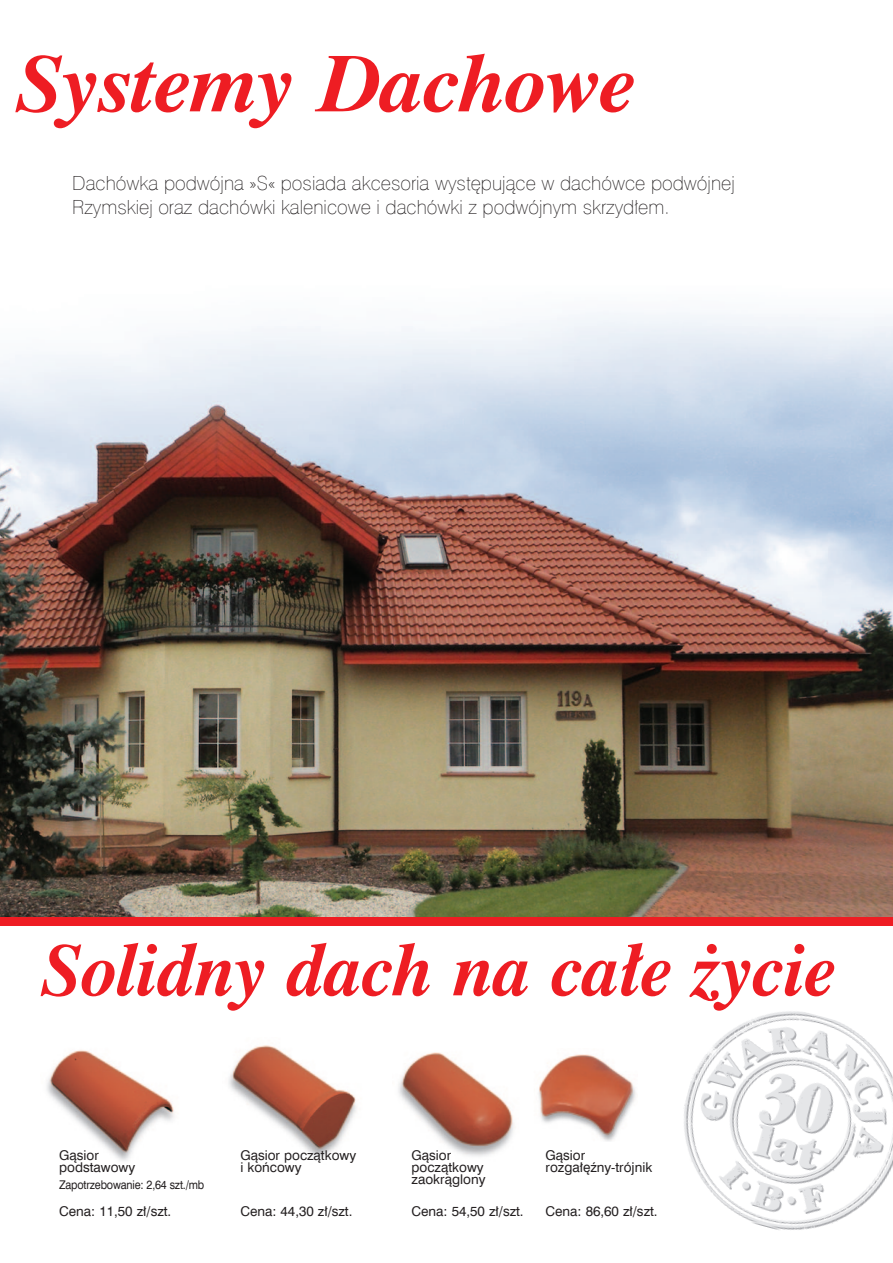
<style>
.page{position:relative;width:893px;height:1263px;background:#fff}
.page>*{position:absolute;margin:0;border:0;box-sizing:border-box;transform-origin:0 0}
.t1{font:italic 700 82.5px "Dutch 801 EU";color:#ee1d23;scale:1.05 1}
.t2{font:italic 700 75px "Dutch 801 EU";color:#ee1d23}
.t3{font:19.5px/24px "Swis 721 Th EU";color:#231f20}
.t4{font:13.5px/12px "Swis 721 EU";color:#231f20}
.t5{font:12px "Swis 721 EU";letter-spacing:-.015em;color:#231f20;scale:.9 1}
</style>
<div class="page">
<img style="left:0;top:312px;width:893px;height:605px">
<img style="left:538px;top:1054px;width:98px;height:87px">
<img style="left:398px;top:1052px;width:116px;height:105px">
<img style="left:228px;top:1045px;width:129px;height:113px">
<img style="left:46px;top:1050px;width:128px;height:111px">
<img style="left:684px;top:1011px;width:209px;height:219px">
<div style="left:0;top:917px;width:893px;height:9px;background:#ee1d23"></div>
<h1 class="t1" style="left:16px;top:32px;width:592px">Systemy Dachowe</h1>
<h3 class="t3" style="left:72px;top:171px;width:664px">Dachówka podwójna »S« posiada akcesoria występujące w dachówce podwójnej<br>Rzymskiej oraz dachówki kalenicowe i dachówki z podwójnym skrzydłem.</h3>
<h2 class="t2" style="left:42px;top:923px;width:796px">Solidny dach na całe życie</h2>
<p class="t4" style="left:59px;top:1150px;width:78px">Gąsior podstawowy</p>
<p class="t5" style="left:59px;top:1177px;width:163px">Zapotrzebowanie: 2,64 szt./mb</p>
<p class="t4" style="left:59px;top:1205px;width:114px">Cena: 11,50 zł/szt.</p>
<p class="t4" style="left:240px;top:1150px;width:117px">Gąsior początkowy i końcowy</p>
<p class="t4" style="left:240px;top:1205px;width:114px">Cena: 44,30 zł/szt.</p>
<p class="t4" style="left:412px;top:1150px;width:75px">Gąsior początkowy zaokrąglony</p>
<p class="t4" style="left:412px;top:1205px;width:114px">Cena: 54,50 zł/szt.</p>
<p class="t4" style="left:546px;top:1150px;width:108px">Gąsior rozgałęźny-trójnik</p>
<p class="t4" style="left:546px;top:1205px;width:114px">Cena: 86,60 zł/szt.</p>
</div>
